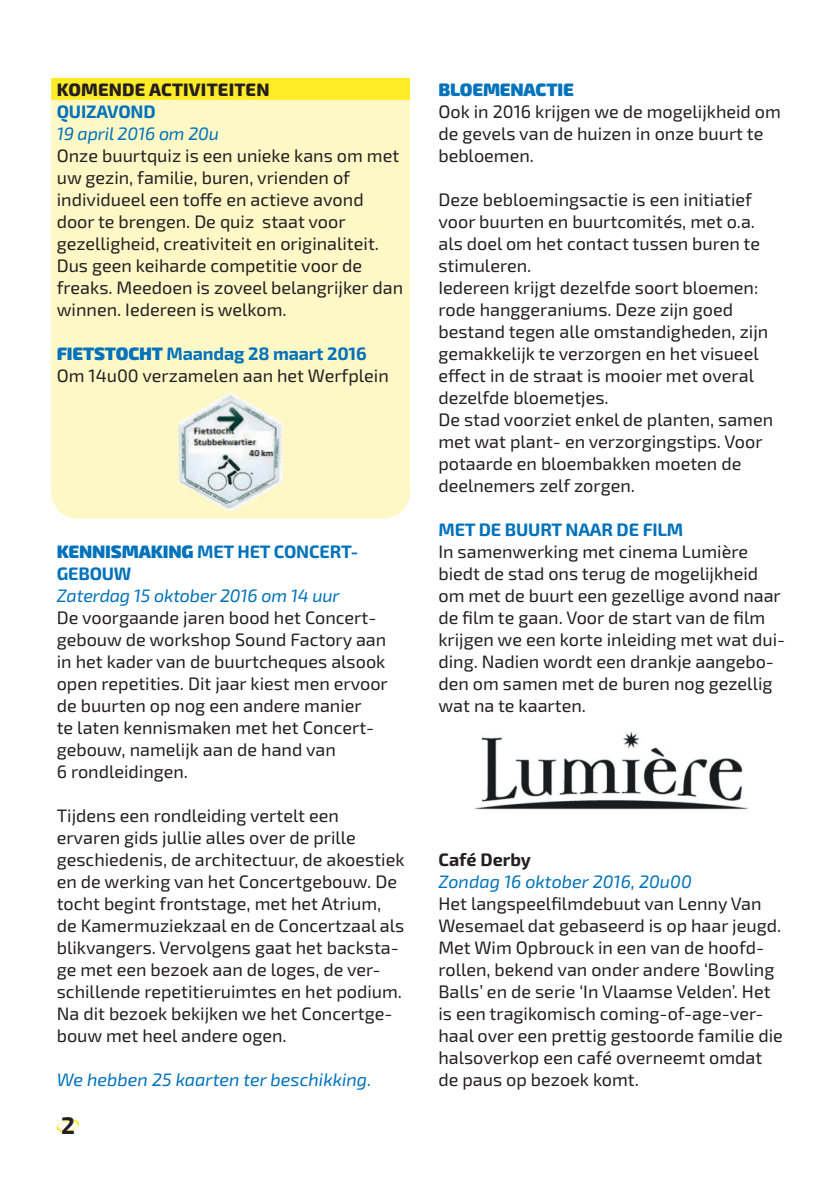
<style>
.page{position:relative;width:840px;height:1191px;background:#fff}
.page>*{position:absolute;margin:0;border:0;box-sizing:border-box;transform-origin:0 0}
.t1{font:700 24px "Exo 2.0";color:#231f20}
.t2{font:18px/22px "Exo 2.0";color:#231f20}
.t3{font:italic 18px "Exo 2.0";color:#0072bc}
.t4{font:700 18px/22px "Exo 2.0";letter-spacing:-.01em;color:#0072bc}
.t5{font:800 18px "Exo 2.0";letter-spacing:.01em;color:#231f20}
.t6{font:900 18px "Exo 2.0";letter-spacing:-.01em;color:#0072bc}
.t7{font:700 18px "Exo 2.0";color:#231f20}
.s1{font-weight:900;color:#0072bc}
.s2{font-weight:700;color:#0072bc}
.s3{font-weight:900}
</style>
<div class="page">
<div style="left:51px;top:100px;width:359px;height:419px;background:#fef8c6"></div>
<svg style="left:57px;top:1119px;width:22px;height:13px"></svg>
<div style="left:51px;top:78px;width:359px;height:22px;background:#ffec27"></div>
<img style="left:474px;top:732px;width:274px;height:78px">
<img style="left:178px;top:392px;width:104px;height:118px">
<p class="t5" style="left:57px;top:78px;width:214px">KOMENDE ACTIVITEITEN</p>
<p class="t4" style="left:57px;top:101px;width:100px">QUIZAVOND</p>
<p class="t3" style="left:57px;top:123px;width:164px">19 april 2016 om 20u</p>
<p class="t2" style="left:57px;top:145px;width:348px">Onze buurtquiz is een unieke kans om met uw gezin, familie, buren, vrienden of individueel een toffe en actieve avond door te brengen. De quiz staat voor gezelligheid, creativiteit en originaliteit.<br>Dus geen keiharde competitie voor de freaks. Meedoen is zoveel belangrijker dan winnen. Iedereen is welkom.</p>
<p class="t2" style="left:57px;top:343px;width:333px"><span class="s1">FIETSTOCHT</span> <span class="s2">Maandag 28 maart 2016<br></span>Om 14u00 verzamelen aan het Werfplein</p>
<p class="t4" style="left:57px;top:541px;width:303px"><span class="s3">KENNISMAKING</span> MET HET CONCERT-<br>GEBOUW</p>
<p class="t3" style="left:57px;top:585px;width:284px">Zaterdag 15 oktober 2016 om 14 uur</p>
<p class="t2" style="left:57px;top:607px;width:332px">De voorgaande jaren bood het Concert&shy;gebouw de workshop Sound Factory aan in het kader van de buurtcheques alsook open repetities. Dit jaar kiest men ervoor de buurten op nog een andere manier<br>te laten kennismaken met het Concert&shy;gebouw, namelijk aan de hand van<br>6 rondleidingen.</p>
<p class="t2" style="left:57px;top:805px;width:349px">Tijdens een rondleiding vertelt een ervaren gids jullie alles over de prille geschiedenis, de architectuur, de akoestiek en de werking van het Concertgebouw. De tocht begint frontstage, met het Atrium, de Kamermuziekzaal en de Concertzaal als blikvangers. Vervolgens gaat het backsta&shy;ge met een bezoek aan de loges, de ver&shy;schillende repetitieruimtes en het podium.<br>Na dit bezoek bekijken we het Concertge&shy;bouw met heel andere ogen.</p>
<p class="t3" style="left:57px;top:1069px;width:316px">We hebben 25 kaarten ter beschikking.</p>
<h1 class="t1" style="left:61px;top:1111px;width:15px">2</h1>
<p class="t6" style="left:438px;top:78px;width:137px">BLOEMENACTIE</p>
<p class="t2" style="left:438px;top:101px;width:344px">Ook in 2016 krijgen we de mogelijkheid om de gevels van de huizen in onze buurt te bebloemen.</p>
<p class="t2" style="left:438px;top:189px;width:336px">Deze bebloemingsactie is een initiatief voor buurten en buurtcomités, met o.a. als doel om het contact tussen buren te stimuleren.<br>Iedereen krijgt dezelfde soort bloemen: rode hanggeraniums. Deze zijn goed bestand tegen alle omstandigheden, zijn gemakkelijk te verzorgen en het visueel effect in de straat is mooier met overal dezelfde bloemetjes.<br>De stad voorziet enkel de planten, samen met wat plant- en verzorgingstips. Voor potaarde en bloembakken moeten de deelnemers zelf zorgen.</p>
<p class="t4" style="left:438px;top:519px;width:246px">MET DE BUURT NAAR DE FILM</p>
<p class="t2" style="left:438px;top:541px;width:348px">In samenwerking met cinema Lumière biedt de stad ons terug de mogelijkheid om met de buurt een gezellige avond naar de film te gaan. Voor de start van de film krijgen we een korte inleiding met wat dui&shy;ding. Nadien wordt een drankje aangebo&shy;den om samen met de buren nog gezellig wat na te kaarten.</p>
<p class="t7" style="left:438px;top:849px;width:94px">Café Derby</p>
<p class="t3" style="left:438px;top:871px;width:255px">Zondag 16 oktober 2016, 20u00</p>
<p class="t2" style="left:438px;top:893px;width:346px">Het langspeelfilmdebuut van Lenny Van Wesemael dat gebaseerd is op haar jeugd.<br>Met Wim Opbrouck in een van de hoofd&shy;rollen, bekend van onder andere ‘Bowling Balls’ en de serie ‘In Vlaamse Velden’. Het is een tragikomisch coming-of-age-ver&shy;haal over een prettig gestoorde familie die halsoverkop een café overneemt omdat de paus op bezoek komt.</p>
</div>
